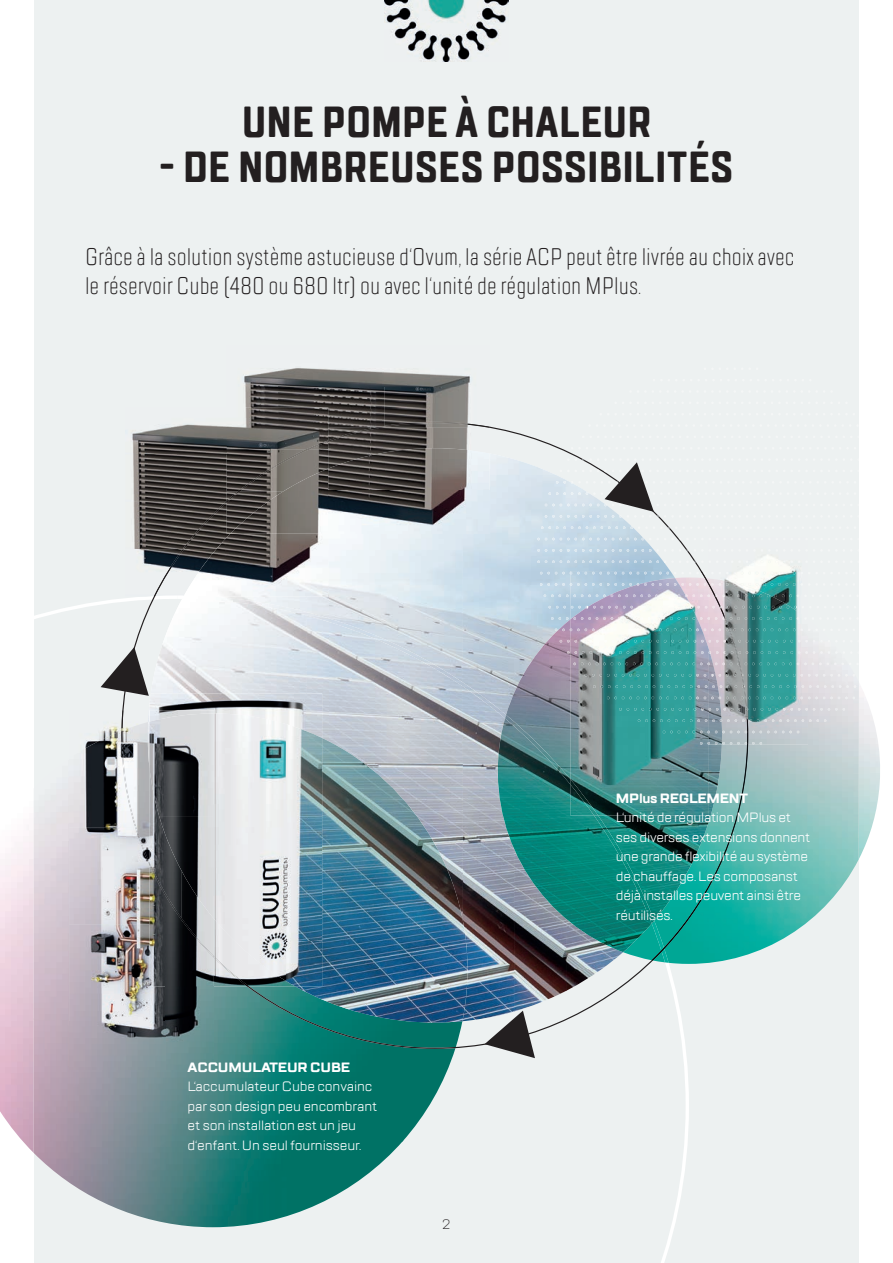
<style>
.page{position:relative;width:893px;height:1263px;background:#fff}
.page>*{position:absolute;margin:0;border:0;box-sizing:border-box;transform-origin:0 0}
.t1{font:700 43.5px "TT Lakes Compressed";color:#231f20}
.t2{font:300 24px/28.8px "TT Lakes Compressed";color:#231f20}
.t3{font:13.5px/19.5px "TT Lakes";letter-spacing:-.02em;color:#fff}
.t4{font:700 13.5px "TT Lakes";letter-spacing:-.015em;color:#fff}
.t5{font:300 13.5px "TT Lakes";color:#231f20}
</style>
<div class="page">
<div style="left:34px;top:0;width:825px;height:1263px;background:#edf1f1"></div>
<img style="left:0;top:817px;width:34px;height:336px">
<img style="left:34px;top:1019px;width:368px;height:208px">
<img style="left:402px;top:1049px;width:53px;height:93px">
<svg style="left:121px;top:426px;width:581px;height:623px"></svg>
<img style="left:463px;top:453px;width:156px;height:166px">
<img style="left:322px;top:534px;width:141px;height:204px">
<img style="left:618px;top:518px;width:52px;height:53px">
<img style="left:151px;top:596px;width:31px;height:97px">
<img style="left:462px;top:718px;width:52px;height:303px">
<img style="left:514px;top:952px;width:53px;height:59px">
<img style="left:566px;top:952px;width:57px;height:18px">
<img style="left:566px;top:969px;width:35px;height:22px">
<img style="left:182px;top:596px;width:324px;height:122px">
<img style="left:295px;top:738px;width:182px;height:284px">
<img style="left:249px;top:981px;width:37px;height:5px">
<img style="left:214px;top:981px;width:35px;height:5px">
<img style="left:151px;top:693px;width:171px;height:31px">
<img style="left:214px;top:713px;width:72px;height:268px">
<img style="left:286px;top:724px;width:36px;height:262px">
<img style="left:104px;top:726px;width:17px;height:5px">
<img style="left:69px;top:731px;width:52px;height:96px">
<img style="left:69px;top:827px;width:81px;height:97px">
<img style="left:69px;top:924px;width:97px;height:145px">
<img style="left:166px;top:986px;width:48px;height:83px">
<img style="left:121px;top:722px;width:29px;height:143px">
<img style="left:148px;top:722px;width:2px;height:47px">
<img style="left:150px;top:816px;width:9px;height:47px">
<img style="left:150px;top:958px;width:64px;height:28px">
<img style="left:150px;top:863px;width:64px;height:95px">
<img style="left:151px;top:710px;width:63px;height:3px">
<img style="left:150px;top:713px;width:64px;height:103px">
<img style="left:159px;top:816px;width:55px;height:103px">
<img style="left:244px;top:368px;width:226px;height:54px">
<img style="left:328px;top:442px;width:109px;height:6px">
<img style="left:437px;top:442px;width:52px;height:6px">
<img style="left:328px;top:422px;width:161px;height:20px">
<img style="left:328px;top:448px;width:161px;height:86px">
<img style="left:125px;top:424px;width:102px;height:78px">
<img style="left:125px;top:502px;width:29px;height:47px">
<img style="left:125px;top:549px;width:29px;height:47px">
<img style="left:154px;top:501px;width:73px;height:95px">
<img style="left:184px;top:534px;width:144px;height:62px">
<svg style="left:177px;top:595px;width:31px;height:2px"></svg>
<img style="left:227px;top:407px;width:101px;height:33px">
<img style="left:227px;top:502px;width:3px;height:32px">
<img style="left:227px;top:440px;width:101px;height:62px">
<img style="left:230px;top:469px;width:98px;height:65px">
<img style="left:859px;top:691px;width:21px;height:168px">
<img style="left:664px;top:647px;width:195px;height:317px">
<img style="left:652px;top:960px;width:17px;height:3px">
<img style="left:651px;top:745px;width:97px;height:215px">
<img style="left:492px;top:619px;width:230px;height:333px">
<img style="left:505px;top:715px;width:149px;height:208px">
<img style="left:809px;top:719px;width:17px;height:3px">
<img style="left:813px;top:708px;width:32px;height:3px">
<img style="left:808px;top:697px;width:47px;height:2px">
<img style="left:809px;top:685px;width:47px;height:3px">
<img style="left:808px;top:674px;width:47px;height:2px">
<svg style="left:849px;top:663px;width:10px;height:2px"></svg>
<img style="left:812px;top:663px;width:32px;height:2px">
<svg style="left:842px;top:651px;width:17px;height:3px"></svg>
<img style="left:813px;top:651px;width:25px;height:3px">
<svg style="left:560px;top:640px;width:10px;height:2px"></svg>
<svg style="left:555px;top:628px;width:15px;height:3px"></svg>
<img style="left:551px;top:617px;width:17px;height:3px">
<img style="left:544px;top:594px;width:24px;height:3px">
<img style="left:540px;top:583px;width:30px;height:3px">
<img style="left:540px;top:572px;width:30px;height:2px">
<svg style="left:664px;top:560px;width:38px;height:3px"></svg>
<img style="left:537px;top:560px;width:127px;height:3px">
<img style="left:537px;top:549px;width:114px;height:3px">
<svg style="left:656px;top:549px;width:46px;height:3px"></svg>
<img style="left:537px;top:538px;width:106px;height:2px">
<svg style="left:643px;top:538px;width:59px;height:2px"></svg>
<svg style="left:633px;top:526px;width:69px;height:3px"></svg>
<img style="left:541px;top:526px;width:92px;height:3px">
<img style="left:545px;top:515px;width:15px;height:3px">
<img style="left:545px;top:504px;width:15px;height:2px">
<img style="left:548px;top:492px;width:12px;height:3px">
<img style="left:556px;top:481px;width:4px;height:3px">
<svg style="left:571px;top:447px;width:131px;height:2px"></svg>
<svg style="left:582px;top:436px;width:120px;height:2px"></svg>
<svg style="left:588px;top:426px;width:114px;height:1px"></svg>
<img style="left:675px;top:571px;width:25px;height:6px">
<img style="left:570px;top:571px;width:105px;height:7px">
<svg style="left:700px;top:571px;width:6px;height:7px"></svg>
<img style="left:570px;top:578px;width:139px;height:237px">
<img style="left:570px;top:779px;width:28px;height:36px">
<img style="left:663px;top:731px;width:46px;height:2px">
<img style="left:638px;top:719px;width:69px;height:3px">
<img style="left:619px;top:708px;width:90px;height:3px">
<img style="left:607px;top:697px;width:99px;height:2px">
<img style="left:593px;top:685px;width:114px;height:3px">
<img style="left:585px;top:674px;width:121px;height:2px">
<img style="left:573px;top:663px;width:136px;height:2px">
<img style="left:574px;top:651px;width:135px;height:3px">
<img style="left:574px;top:640px;width:130px;height:2px">
<img style="left:570px;top:628px;width:129px;height:3px">
<img style="left:573px;top:617px;width:122px;height:3px">
<img style="left:593px;top:606px;width:98px;height:2px">
<svg style="left:548px;top:606px;width:40px;height:2px"></svg>
<img style="left:687px;top:594px;width:22px;height:3px">
<img style="left:611px;top:594px;width:76px;height:3px">
<img style="left:573px;top:594px;width:33px;height:3px">
<img style="left:681px;top:583px;width:25px;height:3px">
<img style="left:644px;top:583px;width:32px;height:3px">
<img style="left:570px;top:583px;width:62px;height:3px">
<img style="left:674px;top:572px;width:32px;height:2px">
<img style="left:570px;top:572px;width:99px;height:2px">
<img style="left:729px;top:555px;width:72px;height:23px">
<img style="left:709px;top:578px;width:99px;height:167px">
<img style="left:709px;top:583px;width:39px;height:162px">
<img style="left:709px;top:649px;width:13px;height:96px">
<img style="left:745px;top:742px;width:17px;height:3px">
<img style="left:722px;top:742px;width:18px;height:3px">
<svg style="left:700px;top:742px;width:17px;height:3px"></svg>
<img style="left:745px;top:731px;width:54px;height:2px">
<svg style="left:709px;top:731px;width:31px;height:2px"></svg>
<img style="left:722px;top:719px;width:82px;height:3px">
<svg style="left:712px;top:719px;width:10px;height:3px"></svg>
<img style="left:747px;top:708px;width:61px;height:3px">
<img style="left:723px;top:708px;width:18px;height:3px">
<svg style="left:709px;top:708px;width:9px;height:3px"></svg>
<img style="left:720px;top:697px;width:83px;height:2px">
<svg style="left:711px;top:697px;width:9px;height:2px"></svg>
<img style="left:742px;top:685px;width:62px;height:3px">
<img style="left:720px;top:685px;width:17px;height:3px">
<img style="left:743px;top:674px;width:60px;height:2px">
<svg style="left:711px;top:674px;width:32px;height:2px"></svg>
<img style="left:737px;top:663px;width:70px;height:2px">
<svg style="left:709px;top:663px;width:23px;height:2px"></svg>
<img style="left:710px;top:651px;width:98px;height:3px">
<img style="left:731px;top:640px;width:77px;height:2px">
<svg style="left:708px;top:640px;width:18px;height:2px"></svg>
<img style="left:711px;top:628px;width:92px;height:3px">
<img style="left:722px;top:617px;width:85px;height:3px">
<svg style="left:700px;top:617px;width:17px;height:3px"></svg>
<svg style="left:794px;top:606px;width:14px;height:2px"></svg>
<img style="left:721px;top:606px;width:68px;height:2px">
<svg style="left:691px;top:606px;width:30px;height:2px"></svg>
<img style="left:716px;top:594px;width:91px;height:3px">
<svg style="left:709px;top:594px;width:7px;height:3px"></svg>
<img style="left:743px;top:583px;width:60px;height:3px">
<img style="left:711px;top:583px;width:32px;height:3px">
<img style="left:729px;top:572px;width:72px;height:2px">
<img style="left:729px;top:560px;width:72px;height:3px">
<svg style="left:560px;top:458px;width:142px;height:60px"></svg>
<svg style="left:485px;top:1011px;width:50px;height:47px"></svg>
<svg style="left:101px;top:647px;width:50px;height:75px"></svg>
<img style="left:385px;top:0;width:123px;height:62px">
<h1 class="t1" style="left:242px;top:94px;width:411px">UNE POMPE À CHALEUR</h1>
<h1 class="t1" style="left:160px;top:139px;width:575px">- DE NOMBREUSES POSSIBILITÉS</h1>
<h2 class="t2" style="left:85px;top:242px;width:711px">Grâce à la solution système astucieuse d‘Ovum, la série ACP peut être livrée au choix avec le réservoir Cube (480 ou 680 ltr) ou avec l‘unité de régulation MPlus.</h2>
<p class="t4" style="left:188px;top:1058px;width:164px">ACCUMULATEUR CUBE</p>
<p class="t3" style="left:188px;top:1076px;width:191px">L‘accumulateur Cube convainc par son design peu encombrant et son installation est un jeu d‘enfant. Un seul fournisseur.</p>
<p class="t5" style="left:442px;top:1216px;width:10px">2</p>
<p class="t4" style="left:616px;top:790px;width:134px">MPlus REGLEMENT</p>
<p class="t3" style="left:616px;top:808px;width:196px">L‘unité de régulation MPlus et ses diverses extensions donnent une grande flexibilité au système de chauffage. Les composanst déjà installes peuvent ainsi être réutilisés.</p>
</div>
